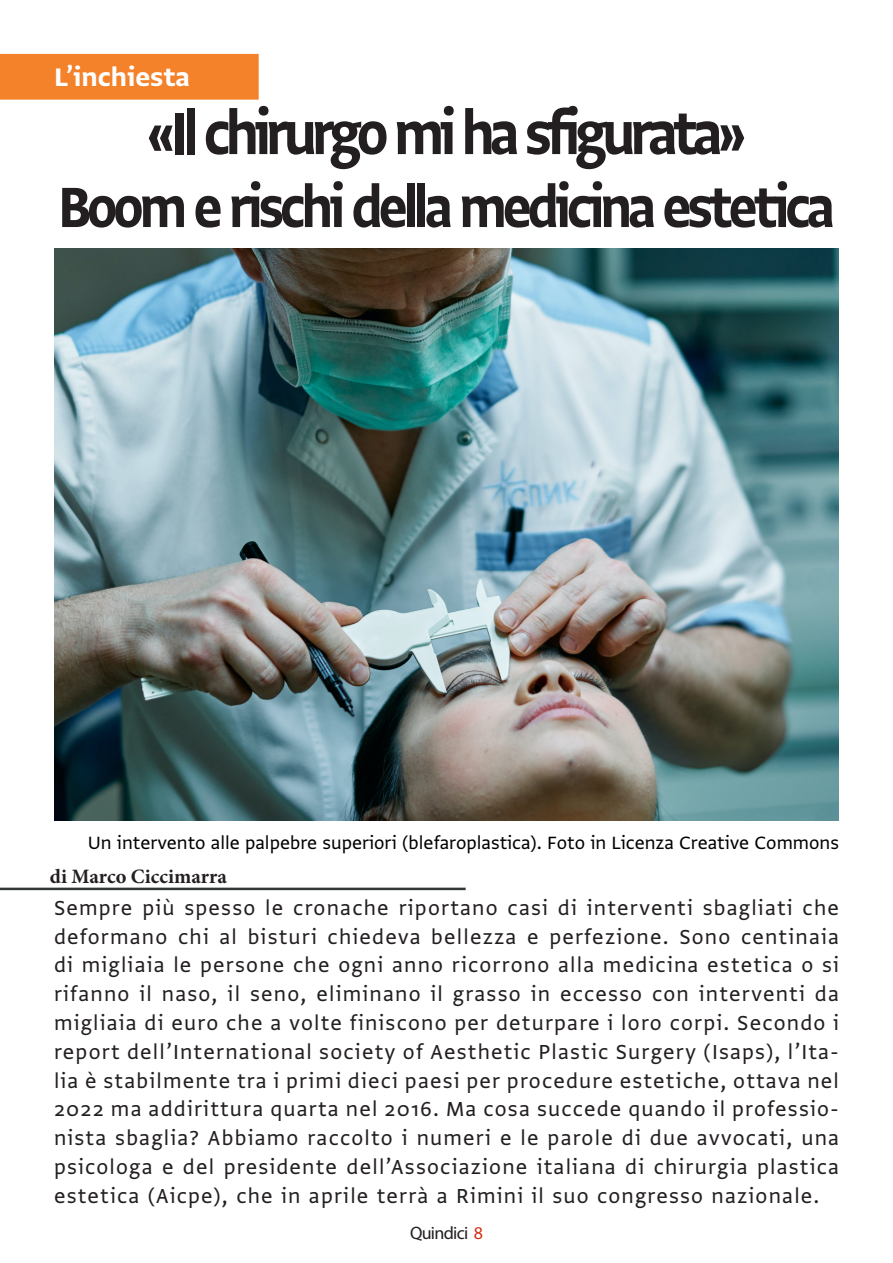
<style>
.page{position:relative;width:893px;height:1263px;background:#fff}
.page>*{position:absolute;margin:0;border:0;box-sizing:border-box;transform-origin:0 0}
.Titolo_articolo{font:70.5px "Greta Sans Std Bld";letter-spacing:-.08em;color:#231f20;scale:.87 1}
.Titolo_articolo-2{font:67.05px "Greta Sans Std Bld";letter-spacing:-.07em;color:#231f20;scale:.87 1}
.Settore__riquadro_arancione{font:30px "Greta Sans Std Bld";color:#fff}
.Sommario_articolo{font:24px/28.8px "Greta Sans Std";letter-spacing:.05em;color:#231f20;text-align:justify}
.Dida_foto_apertura_articoli{font:21px "Greta Sans Std";color:#000}
.Autore_articolo{font:700 20.4px "Minion Pro";color:#231f20}
.t1{font:18px "Myriad Pro";letter-spacing:-.04em;color:#231f20}
.s1{color:#d32d16}
</style>
<div class="page">
<hr style="left:0;top:888px;width:466px;height:2px;background:#323738">
<div style="left:1px;top:55px;width:257px;height:44px;background:#f4822b"></div>
<div style="left:0;top:54px;width:259px;height:46px;border:2px solid #f4822b"></div>
<img style="left:54px;top:249px;width:785px;height:572px">
<p class="Settore__riquadro_arancione" style="left:54px;top:60px;width:138px">L’inchiesta</p>
<p class="Titolo_articolo" style="left:146px;top:91px;width:691px">«Il chirurgo mi ha sfigurata»</p>
<p class="Titolo_articolo-2" style="left:58px;top:167px;width:894px">Boom e rischi della medicina estetica</p>
<p class="Dida_foto_apertura_articoli" style="left:88px;top:830px;width:753px">Un intervento alle palpebre superiori (blefaroplastica). Foto in Licenza Creative Commons</p>
<p class="Autore_articolo" style="left:50px;top:862px;width:179px">di Marco Ciccimarra</p>
<p class="Sommario_articolo" style="left:54px;top:893px;width:787px">Sempre più spesso le cronache riportano casi di interventi sbagliati che deformano chi al bisturi chiedeva bellezza e perfezione. Sono centinaia di migliaia le persone che ogni anno ricorrono alla medicina estetica o si rifanno il naso, il seno, eliminano il grasso in eccesso con interventi da migliaia di euro che a volte finiscono per deturpare i loro corpi. Secondo i report dell’International society of Aesthetic Plastic Surgery (Isaps), l’Ita&shy;lia è stabilmente tra i primi dieci paesi per procedure estetiche, ottava nel 2022 ma addirittura quarta nel 2016. Ma cosa succede quando il professio&shy;nista sbaglia? Abbiamo raccolto i numeri e le parole di due avvocati, una psicologa e del presidente dell’Associazione italiana di chirurgia plastica estetica (Aicpe), che in aprile terrà a Rimini il suo congresso nazionale.</p>
<p class="t1" style="left:410px;top:1222px;width:74px">Quindici <span class="s1">8</span></p>
</div>
